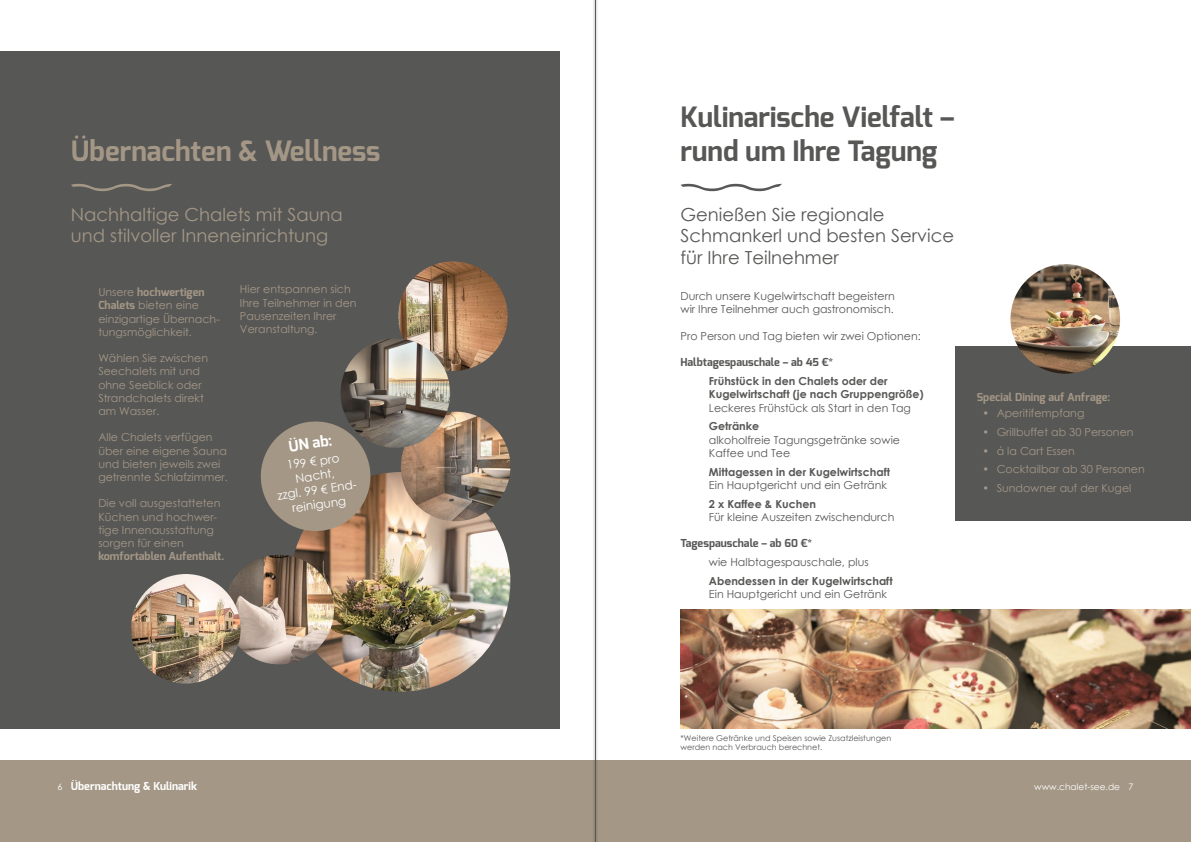
<style>
.page{position:relative;width:1191px;height:842px;background:#fff}
.page>*{position:absolute;margin:0;border:0;box-sizing:border-box;transform-origin:0 0}
.t1{font:700 28px/33.6px "Exo";color:#575756}
.t2{font:700 28px "Exo";color:#a49786}
.t3{font:18px/21.6px "Century Gothic";color:#575756}
.t4{font:18px/21.6px "Century Gothic";color:#a49786}
.t5{font:700 15px "Exo";color:#fff}
.t6{font:12px/14.4px "Century Gothic";color:#fff;text-align:center}
.t7{font:11px/13.2px "Century Gothic";color:#a49786}
.t8{font:11px/13.2px "Century Gothic";color:#575756}
.t9{font:700 11px/13.2px "Century Gothic";color:#575756}
.t10{font:700 11px "Exo";color:#a49786}
.t11{font:700 11px "Exo";color:#575756}
.t12{font:700 11px "Exo";color:#fff}
.t13{font:9px "Century Gothic";color:#fff}
.t14{font:8px/9.6px "Century Gothic";color:#575756}
.s1{font-family:"Century Gothic";font-weight:400}
.s2{font-family:"Exo";font-weight:700}
</style>
<div class="page">
<div style="left:0;top:760px;width:1191px;height:82px;background:#a49786"></div>
<div style="left:955px;top:346px;width:236px;height:175px;background:#575756"></div>
<div style="left:0;top:51px;width:559px;height:678px;background:#575756"></div>
<svg style="left:71px;top:184px;width:101px;height:7px"></svg>
<svg style="left:680px;top:184px;width:102px;height:7px"></svg>
<img style="left:291px;top:472px;width:219px;height:220px;border-radius:110px">
<img style="left:401px;top:412px;width:109px;height:109px;border-radius:55px">
<img style="left:398px;top:261px;width:110px;height:110px;border-radius:55px">
<img style="left:224px;top:555px;width:110px;height:109px;border-radius:55px">
<img style="left:131px;top:574px;width:110px;height:110px;border-radius:55px">
<img style="left:340px;top:338px;width:110px;height:110px;border-radius:55px">
<img style="left:680px;top:610px;width:511px;height:119px">
<img style="left:1010px;top:264px;width:110px;height:110px;border-radius:55px">
<svg style="left:260px;top:418px;width:114px;height:117px"></svg>
<svg style="left:593px;top:0;width:5px;height:842px;fill:#e6e6e6"></svg>
<hr style="left:595px;top:0;width:1px;height:842px;background:#575756">
<h1 class="t2" style="left:71px;top:133px;width:311px">Übernachten &amp; Wellness</h1>
<h1 class="t1" style="left:680px;top:100px;width:275px">Kulinarische Vielfalt – rund um Ihre Tagung</h1>
<h2 class="t4" style="left:71px;top:203px;width:273px">Nachhaltige Chalets mit Sauna und stilvoller Inneneinrichtung</h2>
<h2 class="t3" style="left:680px;top:203px;width:275px">Genießen Sie regionale<br>Schmankerl und besten Service für Ihre Teilnehmer</h2>
<p class="t10" style="left:98px;top:285px;width:108px"><span class="s1">Unsere</span> hochwertigen</p>
<p class="t7" style="left:98px;top:299px;width:123px"><span class="s2">Chalets</span> bieten eine einzigartige Übernach&shy;tungsmöglichkeit.</p>
<p class="t7" style="left:98px;top:351px;width:111px">Wählen Sie zwischen<br>Seechalets mit und ohne Seeblick oder<br>Strandchalets direkt am Wasser.</p>
<p class="t7" style="left:98px;top:431px;width:131px">Alle Chalets verfügen über eine eigene Sauna und bieten jeweils zwei getrennte Schlafzimmer.</p>
<p class="t7" style="left:98px;top:497px;width:124px">Die voll ausgestatteten<br>Küchen und hochwer&shy;tige Innenausstattung sorgen für einen</p>
<p class="t10" style="left:98px;top:549px;width:127px">komfortablen Aufenthalt.</p>
<p class="t7" style="left:240px;top:283px;width:118px">Hier entspannen sich<br>Ihre Teilnehmer in den<br>Pausenzeiten Ihrer<br>Veranstaltung.</p>
<p class="t8" style="left:680px;top:289px;width:216px">Durch unsere Kugelwirtschaft begeistern wir Ihre Teilnehmer auch gastronomisch.</p>
<p class="t8" style="left:680px;top:329px;width:242px">Pro Person und Tag bieten wir zwei Optionen:</p>
<p class="t11" style="left:680px;top:355px;width:154px">Halbtagespauschale – ab 45 €*</p>
<p class="t9" style="left:709px;top:374px;width:216px">Frühstück in den Chalets oder der<br>Kugelwirtschaft (je nach Gruppengröße)</p>
<p class="t8" style="left:709px;top:401px;width:204px">Leckeres Frühstück als Start in den Tag</p>
<p class="t9" style="left:709px;top:419px;width:52px">Getränke</p>
<p class="t8" style="left:709px;top:433px;width:193px">alkoholfreie Tagungsgetränke sowie<br>Kaffee und Tee</p>
<p class="t9" style="left:709px;top:465px;width:183px">Mittagessen in der Kugelwirtschaft</p>
<p class="t8" style="left:709px;top:478px;width:180px">Ein Hauptgericht und ein Getränk</p>
<p class="t9" style="left:709px;top:497px;width:109px">2 x Kaffee &amp; Kuchen</p>
<p class="t8" style="left:709px;top:510px;width:187px">Für kleine Auszeiten zwischendurch</p>
<p class="t11" style="left:680px;top:536px;width:133px">Tagespauschale – ab 60 €*</p>
<p class="t8" style="left:709px;top:555px;width:161px">wie Halbtagespauschale, plus</p>
<p class="t9" style="left:709px;top:574px;width:185px">Abendessen in der Kugelwirtschaft</p>
<p class="t8" style="left:709px;top:587px;width:180px">Ein Hauptgericht und ein Getränk</p>
<h3 class="t5" style="left:287px;top:437px;width:45px;rotate:-8deg">ÜN ab:</h3>
<p class="t6" style="left:272px;top:460px;width:83px;rotate:-8deg">199 € pro<br>Nacht,<br>zzgl. 99 € End&shy;reinigung</p>
<p class="t10" style="left:976px;top:390px;width:135px">Special Dining auf Anfrage:</p>
<p class="t7" style="left:982px;top:406px;width:103px">• Aperitifempfang</p>
<p class="t7" style="left:982px;top:425px;width:153px">• Grillbuffet ab 30 Personen</p>
<p class="t7" style="left:982px;top:444px;width:94px">• á la Cart Essen</p>
<p class="t7" style="left:982px;top:463px;width:164px">• Cocktailbar ab 30 Personen</p>
<p class="t7" style="left:982px;top:481px;width:150px">• Sundowner auf der Kugel</p>
<p class="t14" style="left:680px;top:733px;width:212px">*Weitere Getränke und Speisen sowie Zusatzleistungen werden nach Verbrauch berechnet.</p>
<p class="t12" style="left:71px;top:779px;width:128px">Übernachtung &amp; Kulinarik</p>
<p class="t13" style="left:57px;top:781px;width:6px">6</p>
<p class="t13" style="left:1034px;top:781px;width:101px">www.chalet-see.de 7</p>
</div>
